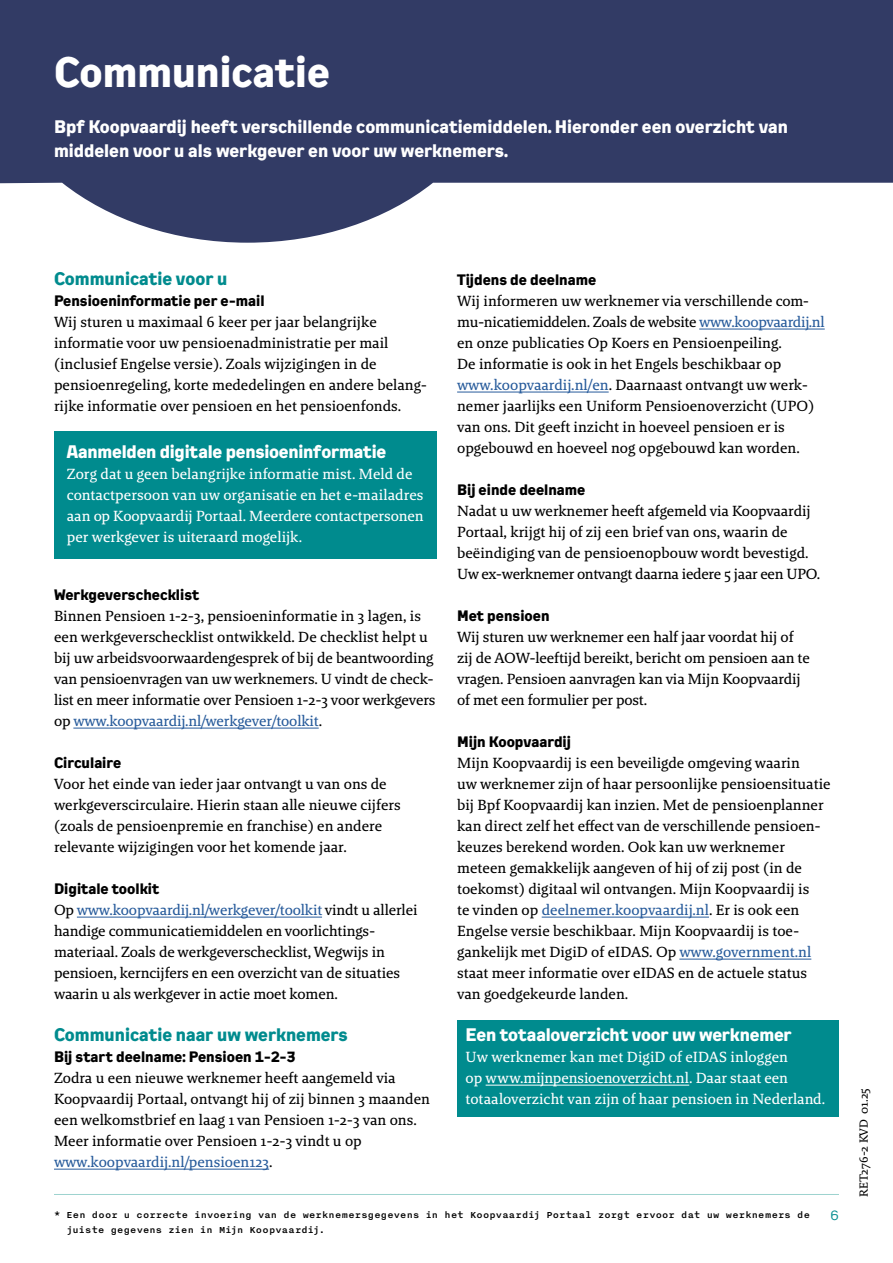
<style>
.page{position:relative;width:893px;height:1263px;background:#fff}
.page>*{position:absolute;margin:0;border:0;box-sizing:border-box;transform-origin:0 0}
.t1{font:700 42px "Kade";color:#fff}
.t2{font:700 18px/24px "Kade";color:#fff}
.t3{font:700 18px "Kade";color:#008b8e}
.t4{font:15px/21px "Brando Text";color:#000}
.t5{font:15px/21px "Brando Text";color:#fff}
.t6{font:700 15px "Kade";color:#000}
.t7{font:13.5px "Kade";color:#008b8e}
.t8{font:12px "Brando Text";letter-spacing:-.01em;color:#000}
.t9{font:500 10.5px/15px "Nitti";letter-spacing:.015em;color:#000}
.s1{color:#275b9b}
</style>
<div class="page">
<hr style="left:73px;top:728px;width:246px;height:1px;background:#275b9b">
<hr style="left:77px;top:917px;width:245px;height:1px;background:#275b9b">
<hr style="left:54px;top:1169px;width:215px;height:1px;background:#275b9b">
<div style="left:54px;top:431px;width:382px;height:127px;background:#008b8e"></div>
<hr style="left:699px;top:329px;width:126px;height:1px;background:#275b9b">
<hr style="left:457px;top:392px;width:152px;height:1px;background:#275b9b">
<hr style="left:542px;top:917px;width:167px;height:1px;background:#275b9b">
<hr style="left:679px;top:959px;width:132px;height:1px;background:#275b9b">
<svg style="left:0;top:0;width:893px;height:243px;fill:#323b65"></svg>
<hr style="left:54px;top:1194px;width:785px;height:1px;background:#9dd3cf">
<div style="left:457px;top:1020px;width:382px;height:96px;background:#008b8e"></div>
<hr style="left:486px;top:1085px;width:203px;height:1px;background:#fff">
<h1 class="t1" style="left:54px;top:45px;width:277px">Communicatie</h1>
<p class="t2" style="left:54px;top:115px;width:735px">Bpf Koopvaardij heeft verschillende communicatiemiddelen. Hieronder een overzicht van middelen voor u als werkgever en voor uw werknemers.</p>
<p class="t3" style="left:54px;top:267px;width:175px">Communicatie voor u</p>
<p class="t6" style="left:54px;top:291px;width:212px">Pensioeninformatie per e-mail</p>
<p class="t4" style="left:54px;top:311px;width:375px">Wij sturen u maximaal 6 keer per jaar belangrijke informatie voor uw pensioenadministratie per mail (inclusief Engelse versie). Zoals wijzigingen in de pensioenregeling, korte mededelingen en andere belang&shy;rijke informatie over pensioen en het pensioenfonds.</p>
<p class="t2" style="left:67px;top:439px;width:321px">Aanmelden digitale pensioeninformatie</p>
<p class="t5" style="left:67px;top:463px;width:358px">Zorg dat u geen belangrijke informatie mist. Meld de contactpersoon van uw organisatie en het e-mailadres aan op Koopvaardij Portaal. Meerdere contactpersonen per werkgever is uiteraard mogelijk.</p>
<p class="t6" style="left:54px;top:585px;width:147px">Werkgeverschecklist</p>
<p class="t4" style="left:54px;top:605px;width:383px">Binnen Pensioen 1-2-3, pensioeninformatie in 3 lagen, is een werkgeverschecklist ontwikkeld. De checklist helpt u bij uw arbeidsvoorwaardengesprek of bij de beantwoording van pensioenvragen van uw werknemers. U vindt de check&shy;list en meer informatie over Pensioen 1-2-3 voor werkgevers op <span class="s1">www.koopvaardij.nl/werkgever/toolkit</span>.</p>
<p class="t6" style="left:54px;top:753px;width:69px">Circulaire</p>
<p class="t4" style="left:54px;top:773px;width:348px">Voor het einde van ieder jaar ontvangt u van ons de werkgeverscirculaire. Hierin staan alle nieuwe cijfers (zoals de pensioenpremie en franchise) en andere relevante wijzigingen voor het komende jaar.</p>
<p class="t6" style="left:54px;top:879px;width:107px">Digitale toolkit</p>
<p class="t4" style="left:54px;top:899px;width:365px">Op <span class="s1">www.koopvaardij.nl/werkgever/toolkit</span> vindt u allerlei handige communicatiemiddelen en voorlichtings&shy;materiaal. Zoals de werkgeverschecklist, Wegwijs in pensioen, kerncijfers en een overzicht van de situaties waarin u als werkgever in actie moet komen.</p>
<p class="t3" style="left:54px;top:1023px;width:295px">Communicatie naar uw werknemers</p>
<p class="t6" style="left:54px;top:1047px;width:243px">Bij start deelname: Pensioen 1-2-3</p>
<p class="t4" style="left:54px;top:1067px;width:377px">Zodra u een nieuwe werknemer heeft aangemeld via Koopvaardij Portaal, ontvangt hij of zij binnen 3 maanden een welkomstbrief en laag 1 van Pensioen 1-2-3 van ons.<br>Meer informatie over Pensioen 1-2-3 vindt u op <span class="s1">www.koopvaardij.nl/pensioen123</span>.</p>
<p class="t6" style="left:457px;top:270px;width:141px">Tijdens de deelname</p>
<p class="t4" style="left:457px;top:290px;width:369px">Wij informeren uw werknemer via verschillende com&shy;mu-nicatiemiddelen. Zoals de website <span class="s1">www.koopvaardij.nl </span>en onze publicaties Op Koers en Pensioenpeiling.<br>De informatie is ook in het Engels beschikbaar op <span class="s1">www.koopvaardij.nl/en</span>. Daarnaast ontvangt uw werk&shy;nemer jaarlijks een Uniform Pensioenoverzicht (UPO) van ons. Dit geeft inzicht in hoeveel pensioen er is opgebouwd en hoeveel nog opgebouwd kan worden.</p>
<p class="t6" style="left:457px;top:480px;width:130px">Bij einde deelname</p>
<p class="t4" style="left:457px;top:500px;width:365px">Nadat u uw werknemer heeft afgemeld via Koopvaardij Portaal, krijgt hij of zij een brief van ons, waarin de beëindiging van de pensioenopbouw wordt bevestigd.<br>Uw ex-werknemer ontvangt daarna iedere 5 jaar een UPO.</p>
<p class="t6" style="left:457px;top:606px;width:94px">Met pensioen</p>
<p class="t4" style="left:457px;top:626px;width:354px">Wij sturen uw werknemer een half jaar voordat hij of zij de AOW-leeftijd bereikt, bericht om pensioen aan te vragen. Pensioen aanvragen kan via Mijn Koopvaardij of met een formulier per post.</p>
<p class="t6" style="left:457px;top:732px;width:115px">Mijn Koopvaardij</p>
<p class="t4" style="left:457px;top:752px;width:375px">Mijn Koopvaardij is een beveiligde omgeving waarin<br>uw werknemer zijn of haar persoonlijke pensioensituatie bij Bpf Koopvaardij kan inzien. Met de pensioenplanner kan direct zelf het effect van de verschillende pensioen&shy;keuzes berekend worden. Ook kan uw werknemer meteen gemakkelijk aangeven of hij of zij post (in de toekomst) digitaal wil ontvangen. Mijn Koopvaardij is<br>te vinden op <span class="s1">deelnemer.koopvaardij.nl</span>. Er is ook een Engelse versie beschikbaar. Mijn Koopvaardij is toe&shy;gankelijk met DigiD of eIDAS. Op <span class="s1">www.government.nl </span>staat meer informatie over eIDAS en de actuele status van goedgekeurde landen.</p>
<p class="t2" style="left:466px;top:1023px;width:328px">Een totaaloverzicht voor uw werknemer</p>
<p class="t5" style="left:466px;top:1046px;width:361px">Uw werknemer kan met DigiD of eIDAS inloggen<br>op www.mijnpensioenoverzicht.nl. Daar staat een totaaloverzicht van zijn of haar pensioen in Nederland.</p>
<p class="t9" style="left:67px;top:1207px;width:745px;text-indent:-13px">* Een door u correcte invoering van de werknemersgegevens in het Koopvaardij Portaal zorgt ervoor dat uw werknemers de juiste gegevens zien in Mijn Koopvaardij.</p>
<p class="t7" style="left:831px;top:1206px;width:10px">6</p>
<p class="t8" style="left:856px;top:1197px;width:110px;rotate:-90deg">RET276-2 KVD 01.25</p>
</div>
